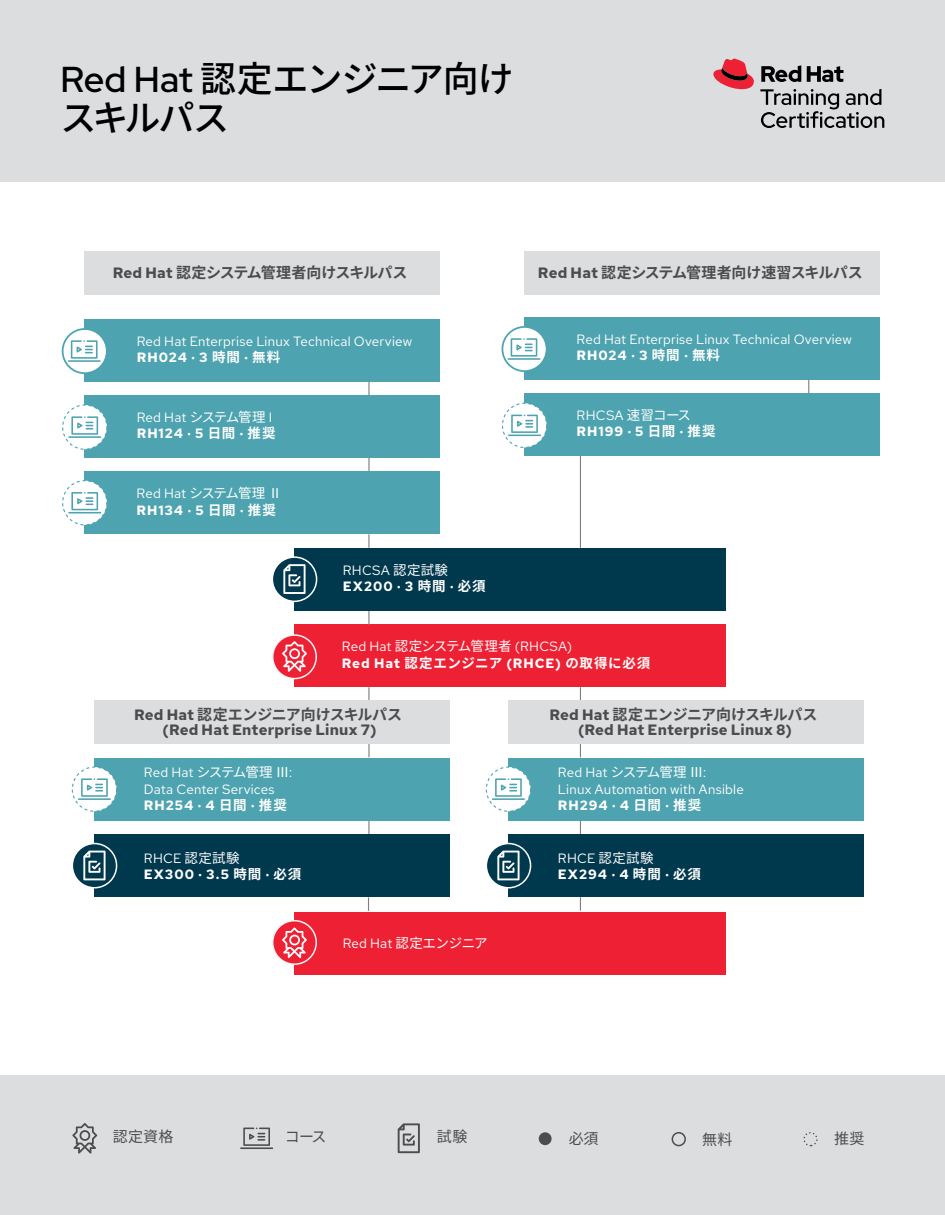
<style>
.page{position:relative;width:945px;height:1215px;background:#fff}
.page>*{position:absolute;margin:0;border:0;box-sizing:border-box;transform-origin:0 0}
.t1{font:500 36px/39px "Noto Sans CJ Kjp";letter-spacing:-.045em;color:#000001}
.t2{font:700 15px "Noto Sans CJ Kjp";letter-spacing:-.03em;color:#4b4c4d}
.t3{font:700 15px "Red Hat Text";letter-spacing:.01em;color:#4b4c4d}
.t4{font:15px "Noto Sans CJ Kjp";letter-spacing:.015em;color:#4b4c4d}
.t5{font:13.5px/16.5px "Red Hat Text";letter-spacing:.015em;color:#fff}
.t6{font:700 13.5px/16.5px "Red Hat Text";letter-spacing:.07em;color:#fff}
.t7{font:13.5px "Noto Sans CJ Kjp";letter-spacing:-.04em;color:#fff}
.t8{font:700 13.5px "Noto Sans CJ Kjp";letter-spacing:.055em;color:#fff}
.s1{font-family:"Red Hat Display"}
.s2{font-family:"Red Hat Text"}
.s3{font-weight:700}
.s4{font-family:"Noto Sans CJ Kjp";font-weight:700}
.s5{font-weight:400}
.s6{font-family:"Noto Sans CJ Kjp";font-weight:400}
.s7{font-family:"Noto Sans CJ Kjp"}
</style>
<div class="page">
<svg style="left:368px;top:821px;width:2px;height:13px"></svg>
<svg style="left:580px;top:897px;width:1px;height:14px"></svg>
<svg style="left:580px;top:821px;width:1px;height:13px"></svg>
<svg style="left:580px;top:744px;width:1px;height:13px"></svg>
<svg style="left:368px;top:744px;width:2px;height:13px"></svg>
<div style="left:94px;top:758px;width:356px;height:63px;background:#4ea3b0"></div>
<div style="left:84px;top:395px;width:356px;height:63px;background:#4ea3b0"></div>
<svg style="left:580px;top:687px;width:1px;height:13px"></svg>
<div style="left:294px;top:624px;width:432px;height:63px;background:#ed2133"></div>
<svg style="left:368px;top:458px;width:2px;height:13px"></svg>
<div style="left:294px;top:912px;width:432px;height:63px;background:#ed2133"></div>
<svg style="left:368px;top:687px;width:2px;height:13px"></svg>
<div style="left:508px;top:758px;width:356px;height:63px;background:#4ea3b0"></div>
<svg style="left:368px;top:611px;width:2px;height:13px"></svg>
<div style="left:294px;top:548px;width:432px;height:63px;background:#00384e"></div>
<svg style="left:368px;top:534px;width:2px;height:14px"></svg>
<div style="left:94px;top:834px;width:356px;height:63px;background:#00384e"></div>
<div style="left:508px;top:834px;width:356px;height:63px;background:#00384e"></div>
<div style="left:84px;top:471px;width:356px;height:63px;background:#4ea3b0"></div>
<div style="left:0;top:1076px;width:945px;height:139px;background:#dcdddf"></div>
<div style="left:273px;top:635px;width:43px;height:44px;background:#ed2133;border-radius:50%"></div>
<div style="left:272px;top:634px;width:45px;height:45px;border:2px solid #f3f5f6;border-radius:50%"></div>
<svg style="left:282px;top:641px;width:25px;height:31px"></svg>
<div style="left:273px;top:921px;width:43px;height:43px;background:#ed2133;border-radius:50%"></div>
<div style="left:272px;top:920px;width:45px;height:45px;border:2px solid #f3f5f6;border-radius:50%"></div>
<svg style="left:282px;top:927px;width:25px;height:31px"></svg>
<div style="left:94px;top:700px;width:356px;height:44px;background:#dcdddf"></div>
<div style="left:508px;top:700px;width:356px;height:44px;background:#dcdddf"></div>
<div style="left:272px;top:557px;width:45px;height:44px;background:#00384e;border-radius:50%"></div>
<div style="left:272px;top:556px;width:45px;height:46px;border:2px solid #fff;border-radius:50%"></div>
<svg style="left:283px;top:564px;width:23px;height:30px"></svg>
<div style="left:63px;top:405px;width:44px;height:44px;background:#fff;border-radius:50%"></div>
<div style="left:62px;top:404px;width:45px;height:46px;border:1px dashed #4ea3b0;border-radius:50%"></div>
<svg style="left:68px;top:416px;width:33px;height:22px"></svg>
<div style="left:63px;top:481px;width:44px;height:44px;background:#fff;border-radius:50%"></div>
<div style="left:62px;top:480px;width:45px;height:45px;border:1px dashed #4ea3b0;border-radius:50%"></div>
<svg style="left:68px;top:492px;width:33px;height:22px"></svg>
<svg style="left:72px;top:844px;width:45px;height:44px"></svg>
<div style="left:72px;top:843px;width:45px;height:46px;border:2px solid #fff;border-radius:50%"></div>
<svg style="left:83px;top:851px;width:23px;height:29px"></svg>
<div style="left:72px;top:767px;width:45px;height:44px;background:#fff;border-radius:50%"></div>
<div style="left:72px;top:767px;width:45px;height:45px;border:1px dashed #4ea3b0;border-radius:50%"></div>
<svg style="left:78px;top:778px;width:33px;height:22px"></svg>
<svg style="left:486px;top:844px;width:45px;height:44px"></svg>
<div style="left:486px;top:843px;width:45px;height:46px;border:2px solid #fff;border-radius:50%"></div>
<svg style="left:497px;top:851px;width:23px;height:29px"></svg>
<div style="left:486px;top:767px;width:45px;height:44px;background:#fff;border-radius:50%"></div>
<div style="left:486px;top:767px;width:45px;height:45px;border:1px dashed #4ea3b0;border-radius:50%"></div>
<svg style="left:492px;top:778px;width:33px;height:22px"></svg>
<div style="left:0;top:0;width:945px;height:182px;background:#dcdddf"></div>
<svg style="left:760px;top:89px;width:124px;height:39px"></svg>
<svg style="left:713px;top:59px;width:41px;height:30px"></svg>
<svg style="left:761px;top:65px;width:82px;height:17px"></svg>
<div style="left:84px;top:251px;width:356px;height:43px;background:#dcdddf"></div>
<svg style="left:368px;top:897px;width:1px;height:14px"></svg>
<div style="left:524px;top:393px;width:355px;height:63px;background:#4ea3b0"></div>
<div style="left:502px;top:403px;width:45px;height:44px;background:#fff;border-radius:50%"></div>
<div style="left:502px;top:403px;width:45px;height:45px;border:1px dashed #4ea3b0;border-radius:50%"></div>
<svg style="left:508px;top:415px;width:33px;height:21px"></svg>
<div style="left:524px;top:251px;width:355px;height:43px;background:#dcdddf"></div>
<hr style="left:580px;top:456px;width:1px;height:92px;background:#7e7e7d">
<div style="left:84px;top:319px;width:356px;height:63px;background:#4ea3b0"></div>
<svg style="left:368px;top:382px;width:2px;height:13px"></svg>
<div style="left:63px;top:329px;width:44px;height:44px;background:#fff;border-radius:50%"></div>
<div style="left:62px;top:328px;width:46px;height:46px;border:2px solid #4ea3b0;border-radius:50%"></div>
<svg style="left:68px;top:340px;width:33px;height:22px"></svg>
<div style="left:524px;top:317px;width:355px;height:63px;background:#4ea3b0"></div>
<svg style="left:808px;top:380px;width:1px;height:13px"></svg>
<svg style="left:502px;top:327px;width:45px;height:44px"></svg>
<div style="left:502px;top:326px;width:46px;height:46px;border:2px solid #4ea3b0;border-radius:50%"></div>
<svg style="left:507px;top:338px;width:33px;height:22px"></svg>
<svg style="left:72px;top:1123px;width:25px;height:31px"></svg>
<div style="left:672px;top:1132px;width:14px;height:14px;border:2px solid #4b4c4d;border-radius:50%"></div>
<div style="left:803px;top:1132px;width:15px;height:14px;border:2px dashed #4b4c4d;border-radius:50%"></div>
<div style="left:539px;top:1132px;width:13px;height:13px;background:#4b4c4d;border-radius:50%"></div>
<svg style="left:240px;top:1128px;width:33px;height:21px"></svg>
<svg style="left:398px;top:1123px;width:22px;height:30px"></svg>
<h1 class="t1" style="left:61px;top:60px;width:455px"><span class="s1">Red Hat</span> 認定エンジニア向けスキルパス</h1>
<p class="t2" style="left:113px;top:264px;width:296px"><span class="s2">Red Hat</span> 認定システム管理者向けスキルパス</p>
<p class="t2" style="left:538px;top:264px;width:326px"><span class="s2">Red Hat</span> 認定システム管理者向け速習スキルパス</p>
<p class="t5" style="left:137px;top:332px;width:277px">Red Hat Enterprise Linux Technical Overview<br><span class="s3">RH024 · 3</span> <span class="s4">時間</span> <span class="s3">·</span> <span class="s4">無料</span></p>
<p class="t5" style="left:577px;top:330px;width:277px">Red Hat Enterprise Linux Technical Overview<br><span class="s3">RH024 · 3</span> <span class="s4">時間</span> <span class="s3">·</span> <span class="s4">無料</span></p>
<p class="t6" style="left:137px;top:409px;width:140px"><span class="s5">Red Hat</span> <span class="s6">システム管理</span> <span class="s5">I<br></span>RH124 · 5 <span class="s7">日間</span> · <span class="s7">推奨</span></p>
<p class="t7" style="left:137px;top:486px;width:147px"><span class="s2">Red Hat</span> システム管理 Ⅱ</p>
<p class="t6" style="left:137px;top:502px;width:141px">RH134 · 5 <span class="s7">日間</span> · <span class="s7">推奨</span></p>
<p class="t6" style="left:343px;top:562px;width:144px"><span class="s5">RHCSA</span> <span class="s6">認定試験<br></span>EX200 · 3 <span class="s7">時間</span> · <span class="s7">必須</span></p>
<p class="t6" style="left:577px;top:407px;width:141px"><span class="s5">RHCSA</span> <span class="s6">速習コース<br></span>RH199 · 5 <span class="s7">日間</span> · <span class="s7">推奨</span></p>
<p class="t5" style="left:342px;top:638px;width:232px">Red Hat <span class="s7">認定システム管理者</span> (RHCSA)</p>
<p class="t8" style="left:342px;top:655px;width:310px"><span class="s2">Red Hat</span> 認定エンジニア <span class="s2">(RHCE)</span> の取得に必須</p>
<p class="t2" style="left:134px;top:706px;width:269px"><span class="s2">Red Hat</span> 認定エンジニア向けスキルパス</p>
<p class="t3" style="left:163px;top:720px;width:216px">(Red Hat Enterprise Linux 7)</p>
<p class="t5" style="left:144px;top:764px;width:150px">Red Hat <span class="s7">システム管理 Ⅲ</span>:<br>Data Center Services<br><span class="s3">RH254 · 4</span> <span class="s4">日間</span> <span class="s3">·</span> <span class="s4">推奨</span></p>
<p class="t2" style="left:549px;top:706px;width:269px"><span class="s2">Red Hat</span> 認定エンジニア向けスキルパス</p>
<p class="t3" style="left:578px;top:720px;width:216px">(Red Hat Enterprise Linux 8)</p>
<p class="t5" style="left:558px;top:764px;width:187px">Red Hat <span class="s7">システム管理 Ⅲ</span>:<br>Linux Automation with Ansible<br><span class="s3">RH294 · 4</span> <span class="s4">日間</span> <span class="s3">·</span> <span class="s4">推奨</span></p>
<p class="t6" style="left:144px;top:850px;width:159px"><span class="s5">RHCE</span> <span class="s6">認定試験<br></span>EX300 · 3.5 <span class="s7">時間</span> · <span class="s7">必須</span></p>
<p class="t6" style="left:558px;top:850px;width:145px"><span class="s5">RHCE</span> <span class="s6">認定試験<br></span>EX294 · 4 <span class="s7">時間</span> · <span class="s7">必須</span></p>
<p class="t7" style="left:343px;top:935px;width:146px"><span class="s2">Red Hat</span> 認定エンジニア</p>
<p class="t4" style="left:113px;top:1128px;width:62px">認定資格</p>
<p class="t4" style="left:285px;top:1128px;width:43px">コース</p>
<p class="t4" style="left:437px;top:1128px;width:32px">試験</p>
<p class="t4" style="left:569px;top:1130px;width:31px">必須</p>
<p class="t4" style="left:702px;top:1131px;width:32px">無料</p>
<p class="t4" style="left:834px;top:1130px;width:32px">推奨</p>
</div>
